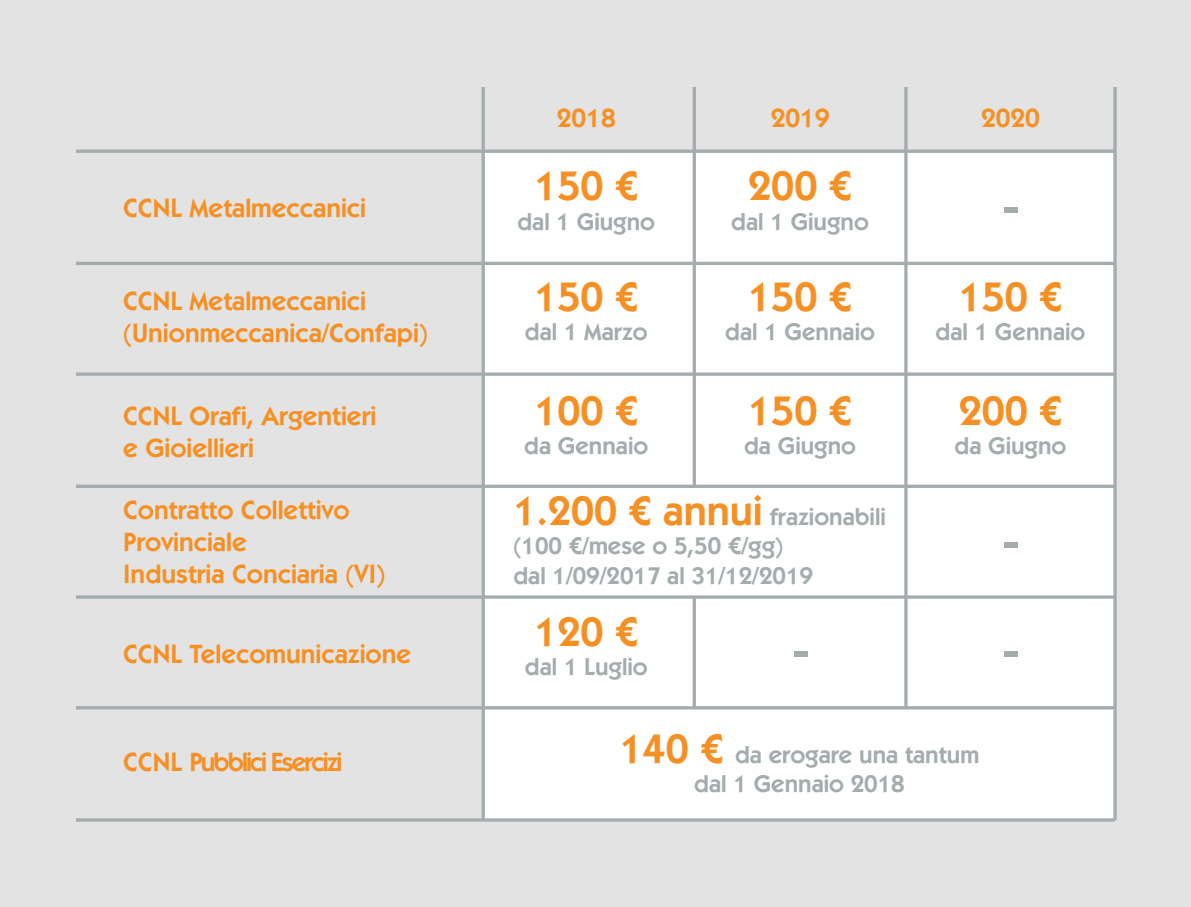
<style>
.page{position:relative;width:1191px;height:907px;background:#fff}
.page>*{position:absolute;margin:0;border:0;box-sizing:border-box;transform-origin:0 0}
.t1{font:600 52px "ITC Kabel Std";color:#a4acae}
.t2{font:600 41.4px "ITC Kabel Std";color:#f69024}
.t3{font:600 26.4px/31.8px "ITC Kabel Std";color:#f69024}
.t4{font:600 26.4px "ITC Kabel Std";letter-spacing:-.075em;color:#f69024}
.t5{font:600 24.2px/29.2px "ITC Kabel Std";color:#a4acae;text-align:center}
.s1{font-size:41.4px;color:#f69024}
</style>
<div class="page">
<div style="left:0;top:0;width:1191px;height:906px;background:#e2e3e2"></div>
<div style="left:483px;top:151px;width:632px;height:668px;background:#fff"></div>
<svg style="left:76px;top:261px;width:1037px;height:4px;background:#b2b9ba"></svg>
<svg style="left:76px;top:149px;width:1037px;height:4px;background:#aeb5b7"></svg>
<hr style="left:76px;top:372px;width:1039px;height:3px;background:#a4acae">
<hr style="left:76px;top:484px;width:1039px;height:3px;background:#a4acae">
<hr style="left:76px;top:595px;width:1039px;height:3px;background:#a4acae">
<svg style="left:76px;top:818px;width:1039px;height:3px;background:#acb3b5"></svg>
<svg style="left:76px;top:705px;width:1037px;height:4px;fill:#a4acae"></svg>
<svg style="left:481px;top:87px;width:4px;height:732px;background:#aeb5b7"></svg>
<hr style="left:904px;top:87px;width:3px;height:621px;background:#a4acae">
<hr style="left:1113px;top:87px;width:3px;height:732px;background:#a4acae">
<svg style="left:692px;top:87px;width:4px;height:398px;background:#b2b8ba"></svg>
<svg style="left:692px;top:598px;width:4px;height:109px"></svg>
<p class="t3" style="left:123px;top:192px;width:244px">CCNL Metalmeccanici</p>
<p class="t3" style="left:123px;top:285px;width:306px">CCNL Metalmeccanici (Unionmeccanica/Confapi)</p>
<p class="t3" style="left:123px;top:400px;width:255px">CCNL Orafi, Argentieri e Gioiellieri</p>
<p class="t3" style="left:123px;top:494px;width:263px">Contratto Collettivo<br>Provinciale<br>Industria Conciaria (VI)</p>
<p class="t3" style="left:123px;top:638px;width:289px">CCNL Telecomunicazione</p>
<p class="t4" style="left:123px;top:746px;width:221px">CCNL Pubblici Esercizi</p>
<p class="t3" style="left:557px;top:102px;width:60px">2018</p>
<p class="t3" style="left:770px;top:102px;width:60px">2019</p>
<p class="t3" style="left:981px;top:102px;width:60px">2020</p>
<h2 class="t2" style="left:534px;top:162px;width:105px">150 €</h2>
<p class="t5" style="left:517px;top:206px;width:139px">dal 1 Giugno</p>
<h2 class="t2" style="left:534px;top:272px;width:105px">150 €</h2>
<p class="t5" style="left:525px;top:317px;width:124px">dal 1 Marzo</p>
<h2 class="t2" style="left:534px;top:386px;width:105px">100 €</h2>
<p class="t5" style="left:524px;top:431px;width:126px">da Gennaio</p>
<h2 class="t2" style="left:748px;top:162px;width:105px">200 €</h2>
<p class="t5" style="left:731px;top:206px;width:139px">dal 1 Giugno</p>
<h2 class="t2" style="left:748px;top:272px;width:105px">150 €</h2>
<p class="t5" style="left:725px;top:317px;width:151px">dal 1 Gennaio</p>
<h2 class="t2" style="left:748px;top:386px;width:105px">150 €</h2>
<p class="t5" style="left:744px;top:431px;width:113px">da Giugno</p>
<p class="t5" style="left:513px;top:502px;width:374px;text-align:left"><span class="s1">1.200 € annui</span> frazionabili (100 €/mese o 5,50 €/gg)<br>dal 1/09/2017 al 31/12/2019</p>
<h1 class="t1" style="left:1002px;top:174px;width:19px">-</h1>
<h2 class="t2" style="left:958px;top:272px;width:105px">150 €</h2>
<p class="t5" style="left:935px;top:317px;width:151px">dal 1 Gennaio</p>
<h2 class="t2" style="left:958px;top:386px;width:105px">200 €</h2>
<p class="t5" style="left:954px;top:431px;width:113px">da Giugno</p>
<h1 class="t1" style="left:1002px;top:509px;width:19px">-</h1>
<h2 class="t2" style="left:534px;top:607px;width:105px">120 €</h2>
<p class="t5" style="left:525px;top:652px;width:124px">dal 1 Luglio</p>
<h1 class="t1" style="left:792px;top:618px;width:19px">-</h1>
<h1 class="t1" style="left:1002px;top:618px;width:19px">-</h1>
<p class="t5" style="left:620px;top:740px;width:361px"><span class="s1">140 €</span> da erogare una tantum dal 1 Gennaio 2018</p>
</div>
